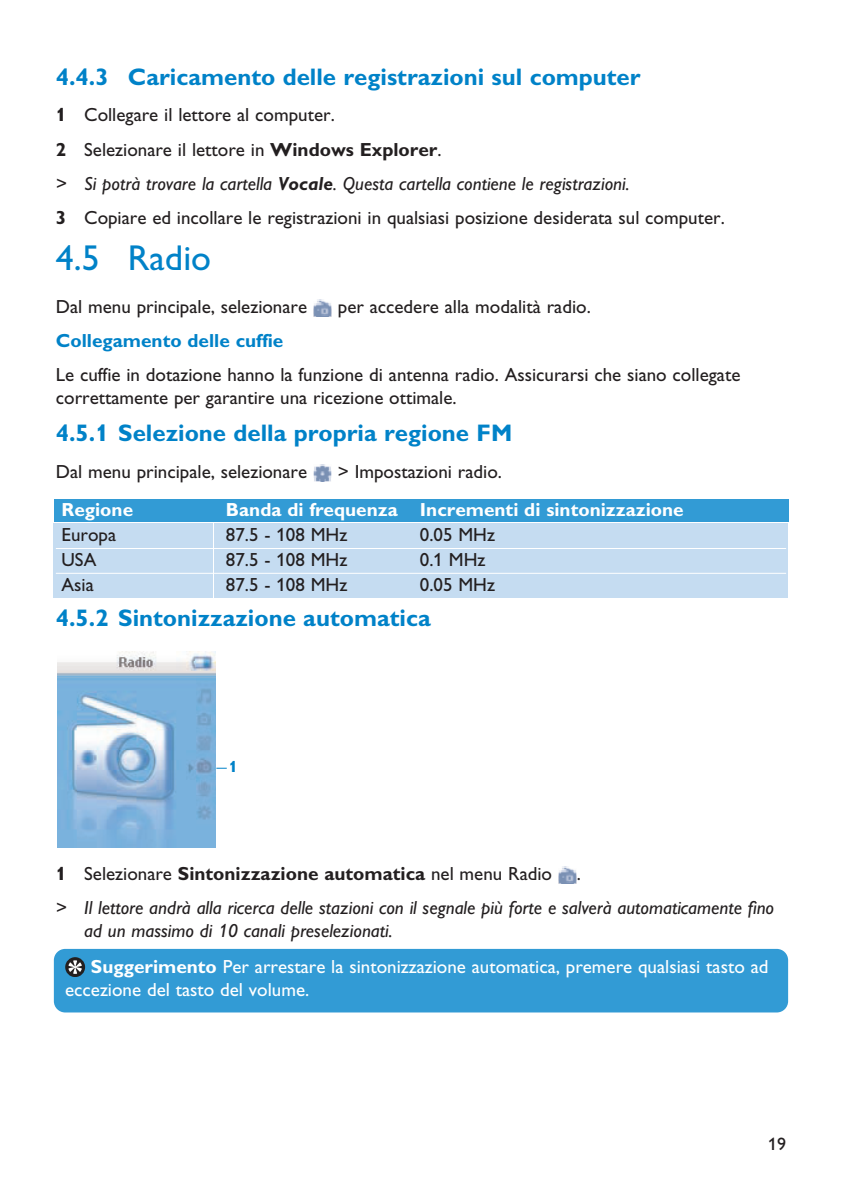
<style>
.page{position:relative;width:842px;height:1191px;background:#fff}
.page>*{position:absolute;margin:0;border:0;box-sizing:border-box;transform-origin:0 0}
.t1{font:36px "Gill Alt One";color:#0082c8}
.t2{font:700 24px "Gill Alt One";color:#0082c8}
.t3{font:19px/34.2px "Gill Alt One";color:#231f20}
.t4{font:italic 19px/22.8px "Gill Alt One";color:#231f20}
.t5{font:19px/22.8px "Gill Alt One";color:#fff}
.t6{font:700 19px "Gill Alt One";color:#fff}
.t7{font:700 19px "Gill Alt One";color:#231f20}
.t8{font:700 19px "Gill Alt One";color:#0082c8}
.t9{font:18px "Gill Alt One";color:#231f20}
.t10{font:700 16px "Gill Alt One";color:#0082c8}
.s1{font-weight:700}
.s2{font-style:italic}
.s3{font-weight:700;font-style:italic}
.s4{font-weight:400}
</style>
<div class="page">
<svg style="left:558px;top:872px;width:19px;height:12px"></svg>
<img style="left:558px;top:866px;width:18px;height:17px">
<img style="left:58px;top:651px;width:158px;height:196px">
<svg style="left:216px;top:767px;width:11px;height:2px"></svg>
<div style="left:54px;top:949px;width:734px;height:63px;background:#329bd5;border-radius:11px"></div>
<svg style="left:65px;top:957px;width:20px;height:20px"></svg>
<svg style="left:69px;top:960px;width:13px;height:14px"></svg>
<div style="left:54px;top:499px;width:734px;height:23px;background:#329bd5"></div>
<div style="left:54px;top:523px;width:159px;height:74px;background:#c5dcf1"></div>
<div style="left:214px;top:523px;width:197px;height:74px;background:#c5dcf1"></div>
<div style="left:412px;top:523px;width:376px;height:74px;background:#c5dcf1"></div>
<img style="left:314px;top:465px;width:18px;height:17px">
<svg style="left:313px;top:305px;width:19px;height:12px"></svg>
<img style="left:314px;top:299px;width:18px;height:17px">
<hr style="left:56px;top:548px;width:730px;height:1px;background:#fff">
<hr style="left:56px;top:573px;width:730px;height:1px;background:#fff">
<p class="t2" style="left:56px;top:68px;width:586px">4.4.3 Caricamento delle registrazioni sul computer</p>
<p class="t3" style="left:56px;top:100px;width:670px"><span class="s1">1</span> Collegare il lettore al computer.<br><span class="s1">2</span> Selezionare il lettore in <span class="s1">Windows Explorer</span>.<br><span class="s2">&gt; Si potrà trovare la cartella</span> <span class="s3">Vocale</span><span class="s2">. Questa cartella contiene le registrazioni.<br></span><span class="s1">3</span> Copiare ed incollare le registrazioni in qualsiasi posizione desiderata sul computer.</p>
<h1 class="t1" style="left:56px;top:245px;width:157px">4.5 Radio</h1>
<p class="t3" style="left:56px;top:291px;width:253px">Dal menu principale, selezionare</p>
<p class="t3" style="left:338px;top:291px;width:254px">per accedere alla modalità radio.</p>
<p class="t8" style="left:56px;top:334px;width:229px">Collegamento delle cuffie</p>
<p class="t3" style="left:56px;top:365px;width:686px;line-height:22.8px">Le cuffie in dotazione hanno la funzione di antenna radio. Assicurarsi che siano collegate correttamente per garantire una ricezione ottimale.</p>
<p class="t2" style="left:56px;top:425px;width:458px">4.5.1 Selezione della propria regione FM</p>
<p class="t3" style="left:56px;top:456px;width:253px">Dal menu principale, selezionare</p>
<p class="t3" style="left:338px;top:456px;width:166px">&gt; Impostazioni radio.</p>
<p class="t6" style="left:62px;top:503px;width:73px">Regione</p>
<p class="t6" style="left:226px;top:503px;width:459px">Banda di frequenza Incrementi di sintonizzazione</p>
<p class="t3" style="left:62px;top:519px;width:56px">Europa</p>
<p class="t3" style="left:226px;top:519px;width:123px">87.5 - 108 MHz</p>
<p class="t3" style="left:420px;top:519px;width:77px">0.05 MHz</p>
<p class="t3" style="left:62px;top:544px;width:36px">USA</p>
<p class="t3" style="left:226px;top:544px;width:123px">87.5 - 108 MHz</p>
<p class="t3" style="left:420px;top:544px;width:67px">0.1 MHz</p>
<p class="t3" style="left:62px;top:569px;width:34px">Asia</p>
<p class="t3" style="left:226px;top:569px;width:123px">87.5 - 108 MHz</p>
<p class="t3" style="left:420px;top:569px;width:77px">0.05 MHz</p>
<p class="t2" style="left:56px;top:609px;width:376px">4.5.2 Sintonizzazione automatica</p>
<p class="t10" style="left:229px;top:761px;width:10px">1</p>
<p class="t7" style="left:56px;top:866px;width:498px">1 <span class="s4">Selezionare</span> Sintonizzazione automatica <span class="s4">nel menu Radio</span></p>
<p class="t3" style="left:577px;top:858px;width:6px">.</p>
<p class="t4" style="left:84px;top:898px;width:691px;text-indent:-28px">&gt; Il lettore andrà alla ricerca delle stazioni con il segnale più forte e salverà automaticamente fino ad un massimo di 10 canali preselezionati.</p>
<p class="t5" style="left:65px;top:957px;width:705px;text-indent:26px"><span class="s1">Suggerimento</span> Per arrestare la sintonizzazione automatica, premere qualsiasi tasto ad eccezione del tasto del volume.</p>
<p class="t9" style="left:768px;top:1137px;width:19px">19</p>
</div>
